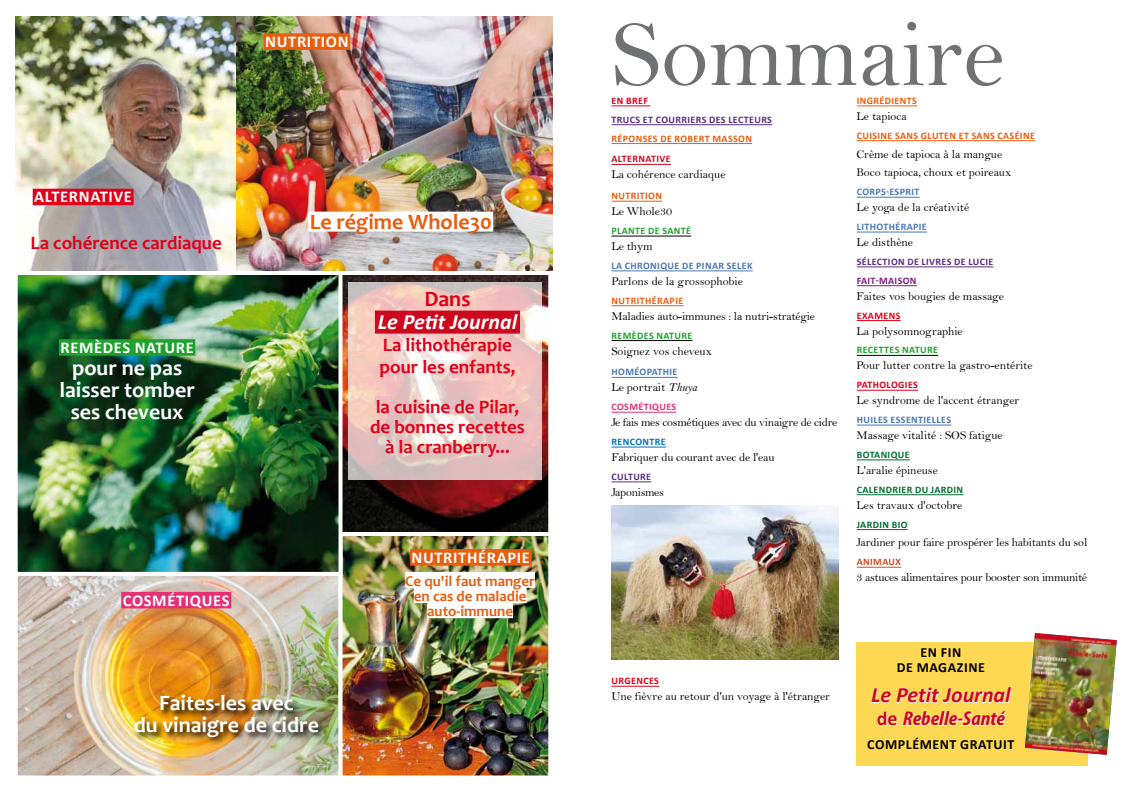
<style>
.page{position:relative;width:1132px;height:793px;background:#fff}
.page>*{position:absolute;margin:0;border:0;box-sizing:border-box;transform-origin:0 0}
.t1{font:96px "Bell";color:#707172}
.t2{font:700 22px/22px "Candara";color:#fff;text-align:center}
.t3{font:700 22px "Candara";color:#e95d0f}
.t4{font:italic 700 22px "Calibri";color:#fff}
.t5{font:italic 700 22px "Calibri";color:#cd071e}
.t6{font:700 22px "Candara";color:#e2001a}
.t7{font:italic 700 condensed 20px "Myriad Pro";color:#cd071e;scale:1.1 1}
.t8{font:700 19px/20px "Candara";color:#e2001a}
.t9{font:700 18.9px "Candara";color:#e2001a}
.t10{font:700 16.5px "Calibri";letter-spacing:.04em;color:#fff}
.t11{font:700 15px/15.2px "Candara";color:#e95d0f;text-align:center}
.t12{font:700 14px/15px "Calibri";letter-spacing:.04em;color:#000;text-align:center}
.t13{font:12px/18.8px "Bell";color:#000}
.t14{font:12px "Bell";letter-spacing:-.02em;color:#000}
.t15{font:700 10px "Calibri";letter-spacing:.04em;color:#e95d0f}
.t16{font:700 10px "Calibri";letter-spacing:.04em;color:#4977b6}
.t17{font:700 10px "Calibri";letter-spacing:.04em;color:#562e86}
.t18{font:700 10px "Calibri";letter-spacing:.04em;color:#1fa12e}
.t19{font:700 10px "Calibri";letter-spacing:.04em;color:#006f31}
.t20{font:700 10px "Calibri";letter-spacing:.04em;color:#e2001a}
.t21{font:700 10px "Calibri";letter-spacing:.04em;color:#cd071e}
.t22{font:700 10px "Calibri";letter-spacing:.04em;color:#e53075}
.t23{font:700 10px "Calibri";letter-spacing:.04em;color:#7d1b7d}
.t24{font:700 10px "Calibri";letter-spacing:.04em;color:#006fb7}
.t25{font:700 10px "Calibri";letter-spacing:.04em;color:#c6512a}
.s1{font-family:"Bell MT Italic"}
.s2{font-family:"Calibri";font-style:normal;font-stretch:normal}
</style>
<div class="page">
<img style="left:16px;top:16px;width:221px;height:255px">
<img style="left:237px;top:16px;width:315px;height:255px">
<img style="left:343px;top:276px;width:204px;height:256px">
<div style="left:333px;top:271px;width:219px;height:266px;border:4px solid #fff"></div>
<img style="left:19px;top:576px;width:319px;height:199px">
<div style="left:14px;top:532px;width:329px;height:248px;border:4px solid #fff"></div>
<img style="left:344px;top:537px;width:203px;height:238px">
<div style="left:339px;top:532px;width:213px;height:248px;border:4px solid #fff"></div>
<div style="left:121px;top:592px;width:110px;height:16px;background:#e53075"></div>
<img style="left:134px;top:694px;width:194px;height:52px">
<img style="left:19px;top:276px;width:319px;height:295px">
<div style="left:14px;top:271px;width:329px;height:305px;border:4px solid #fff"></div>
<div style="left:410px;top:549px;width:122px;height:17px;background:#e95d0f"></div>
<div style="left:405px;top:572px;width:130px;height:16px;background:#fff"></div>
<div style="left:414px;top:587px;width:113px;height:16px;background:#fff"></div>
<div style="left:427px;top:602px;width:86px;height:16px;background:#fff"></div>
<div style="left:33px;top:189px;width:101px;height:16px;background:#e2001a"></div>
<div style="left:264px;top:33px;width:86px;height:17px;background:#e95d0f"></div>
<div style="left:308px;top:212px;width:185px;height:20px;background:#fff"></div>
<svg style="left:349px;top:282px;width:193px;height:198px;background:#ebcac5"></svg>
<div style="left:375px;top:311px;width:145px;height:23px;background:#cd071e"></div>
<div style="left:59px;top:339px;width:136px;height:17px;background:#1fa12e"></div>
<div style="left:857px;top:642px;width:231px;height:123px;background:#ffd853"></div>
<hr style="left:612px;top:106px;width:38px;height:1px;background:#e2001a">
<hr style="left:612px;top:125px;width:160px;height:1px;background:#562e86">
<hr style="left:612px;top:143px;width:140px;height:1px;background:#e95d0f">
<hr style="left:612px;top:164px;width:59px;height:1px;background:#cd071e">
<hr style="left:612px;top:201px;width:50px;height:1px;background:#e95d0f">
<hr style="left:612px;top:236px;width:79px;height:1px;background:#000">
<hr style="left:612px;top:271px;width:141px;height:1px;background:#4977b6">
<hr style="left:612px;top:306px;width:71px;height:1px;background:#e95d0f">
<hr style="left:612px;top:340px;width:80px;height:1px;background:#000">
<hr style="left:612px;top:377px;width:66px;height:1px;background:#4977b6">
<hr style="left:612px;top:412px;width:64px;height:1px;background:#e53075">
<hr style="left:612px;top:447px;width:54px;height:1px;background:#006fb7">
<hr style="left:612px;top:482px;width:39px;height:1px;background:#562e86">
<hr style="left:612px;top:686px;width:47px;height:1px;background:#e2001a">
<hr style="left:857px;top:106px;width:60px;height:1px;background:#e95d0f">
<hr style="left:857px;top:141px;width:178px;height:1px;background:#e95d0f">
<hr style="left:857px;top:197px;width:63px;height:1px;background:#4977b6">
<hr style="left:857px;top:232px;width:70px;height:1px;background:#4977b6">
<hr style="left:857px;top:267px;width:136px;height:1px;background:#562e86">
<hr style="left:857px;top:286px;width:60px;height:1px;background:#7d1b7d">
<hr style="left:857px;top:320px;width:44px;height:1px;background:#e2001a">
<hr style="left:857px;top:355px;width:81px;height:1px;background:#000">
<hr style="left:857px;top:390px;width:61px;height:1px;background:#e2001a">
<hr style="left:857px;top:425px;width:94px;height:1px;background:#4977b6">
<hr style="left:857px;top:460px;width:53px;height:1px;background:#006f31">
<hr style="left:857px;top:495px;width:106px;height:1px;background:#006f31">
<hr style="left:857px;top:529px;width:51px;height:1px;background:#006f31">
<hr style="left:857px;top:567px;width:44px;height:1px;background:#c6512a">
<img style="left:611px;top:506px;width:227px;height:154px">
<img style="left:1025px;top:633px;width:92px;height:122px">
<svg style="left:871px;top:687px;width:141px;height:40px"></svg>
<h3 class="t10" style="left:265px;top:31px;width:85px">NUTRITION</h3>
<h3 class="t10" style="left:34px;top:186px;width:99px">ALTERNATIVE</h3>
<h3 class="t9" style="left:31px;top:231px;width:193px">La cohérence cardiaque</h3>
<h3 class="t10" style="left:61px;top:337px;width:135px">REMÈDES NATURE</h3>
<h2 class="t2" style="left:59px;top:356px;width:137px">pour ne pas laisser tomber ses cheveux</h2>
<h3 class="t10" style="left:123px;top:590px;width:108px">COSMÉTIQUES</h3>
<h2 class="t3" style="left:310px;top:208px;width:184px">Le régime Whole30</h2>
<h2 class="t6" style="left:424px;top:285px;width:48px">Dans</h2>
<h2 class="t4" style="left:378px;top:308px;width:141px">Le Petit Journal</h2>
<h3 class="t8" style="left:379px;top:334px;width:138px;line-height:22px">La lithothérapie pour les enfants,</h3>
<h3 class="t8" style="left:370px;top:397px;width:156px;text-align:center">la cuisine de Pilar, de bonnes recettes à la cranberry...</h3>
<h3 class="t10" style="left:412px;top:547px;width:120px">NUTRITHÉRAPIE</h3>
<p class="t11" style="left:405px;top:573px;width:131px">Ce qu'il faut manger en cas de maladie auto-immune</p>
<h2 class="t2" style="left:134px;top:692px;width:187px">Faites-les avec<br>du vinaigre de cidre</h2>
<h1 class="t1" style="left:611px;top:-3px;width:395px">Sommaire</h1>
<p class="t20" style="left:612px;top:94px;width:38px">EN BREF</p>
<p class="t17" style="left:612px;top:113px;width:162px">TRUCS ET COURRIERS DES LECTEURS</p>
<p class="t15" style="left:612px;top:132px;width:142px">RÉPONSES DE ROBERT MASSON</p>
<p class="t21" style="left:612px;top:153px;width:61px">ALTERNATIVE</p>
<p class="t13" style="left:611px;top:165px;width:116px">La cohérence cardiaque</p>
<p class="t15" style="left:612px;top:190px;width:52px">NUTRITION</p>
<p class="t13" style="left:611px;top:202px;width:62px">Le Whole30</p>
<p class="t18" style="left:612px;top:224px;width:81px">PLANTE DE SANTÉ</p>
<p class="t13" style="left:611px;top:237px;width:43px">Le thym</p>
<p class="t16" style="left:612px;top:259px;width:142px">LA CHRONIQUE DE PINAR SELEK</p>
<p class="t13" style="left:611px;top:272px;width:133px">Parlons de la grossophobie</p>
<p class="t15" style="left:612px;top:294px;width:73px">NUTRITHÉRAPIE</p>
<p class="t13" style="left:611px;top:306px;width:205px">Maladies auto-immunes : la nutri-stratégie</p>
<p class="t18" style="left:612px;top:329px;width:82px">REMÈDES NATURE</p>
<p class="t13" style="left:611px;top:341px;width:102px">Soignez vos cheveux</p>
<p class="t16" style="left:612px;top:366px;width:67px">HOMÉOPATHIE</p>
<p class="t13" style="left:611px;top:378px;width:88px">Le portrait <span class="s1">Thuya</span></p>
<p class="t22" style="left:612px;top:401px;width:66px">COSMÉTIQUES</p>
<p class="t14" style="left:611px;top:415px;width:228px">Je fais mes cosmétiques avec du vinaigre de cidre</p>
<p class="t24" style="left:612px;top:435px;width:56px">RENCONTRE</p>
<p class="t13" style="left:611px;top:448px;width:165px">Fabriquer du courant avec de l'eau</p>
<p class="t17" style="left:612px;top:470px;width:41px">CULTURE</p>
<p class="t14" style="left:611px;top:485px;width:54px">Japonismes</p>
<p class="t15" style="left:857px;top:94px;width:62px">INGRÉDIENTS</p>
<p class="t13" style="left:857px;top:107px;width:52px">Le tapioca</p>
<p class="t15" style="left:857px;top:129px;width:180px">CUISINE SANS GLUTEN ET SANS CASÉINE</p>
<p class="t13" style="left:857px;top:144px;width:156px">Crème de tapioca à la mangue<br>Boco tapioca, choux et poireaux</p>
<p class="t16" style="left:857px;top:186px;width:64px">CORPS-ESPRIT</p>
<p class="t13" style="left:857px;top:198px;width:114px">Le yoga de la créativité</p>
<p class="t16" style="left:857px;top:220px;width:72px">LITHOTHÉRAPIE</p>
<p class="t13" style="left:857px;top:233px;width:58px">Le disthène</p>
<p class="t17" style="left:857px;top:255px;width:138px">SÉLECTION DE LIVRES DE LUCIE</p>
<p class="t23" style="left:857px;top:274px;width:61px">FAIT-MAISON</p>
<p class="t13" style="left:857px;top:286px;width:149px">Faites vos bougies de massage</p>
<p class="t20" style="left:857px;top:309px;width:45px">EXAMENS</p>
<p class="t13" style="left:857px;top:321px;width:108px">La polysomnographie</p>
<p class="t18" style="left:857px;top:344px;width:83px">RECETTES NATURE</p>
<p class="t13" style="left:857px;top:356px;width:177px">Pour lutter contre la gastro-entérite</p>
<p class="t20" style="left:857px;top:379px;width:63px">PATHOLOGIES</p>
<p class="t13" style="left:857px;top:391px;width:164px">Le syndrome de l'accent étranger</p>
<p class="t16" style="left:857px;top:413px;width:96px">HUILES ESSENTIELLES</p>
<p class="t13" style="left:857px;top:426px;width:148px">Massage vitalité : SOS fatigue</p>
<p class="t19" style="left:857px;top:448px;width:55px">BOTANIQUE</p>
<p class="t13" style="left:857px;top:461px;width:83px">L'aralie épineuse</p>
<p class="t19" style="left:857px;top:483px;width:108px">CALENDRIER DU JARDIN</p>
<p class="t13" style="left:857px;top:495px;width:107px">Les travaux d'octobre</p>
<p class="t19" style="left:857px;top:518px;width:52px">JARDIN BIO</p>
<p class="t13" style="left:857px;top:533px;width:232px">Jardiner pour faire prospérer les habitants du sol</p>
<p class="t25" style="left:857px;top:556px;width:46px">ANIMAUX</p>
<p class="t14" style="left:857px;top:570px;width:232px">3 astuces alimentaires pour booster son immunité</p>
<p class="t20" style="left:612px;top:675px;width:49px">URGENCES</p>
<p class="t13" style="left:611px;top:687px;width:220px">Une fièvre au retour d'un voyage à l'étranger</p>
<p class="t12" style="left:897px;top:645px;width:90px">EN FIN<br>DE MAGAZINE</p>
<h2 class="t5" style="left:871px;top:681px;width:141px">Le Petit Journal</h2>
<h3 class="t7" style="left:877px;top:706px;width:118px"><span class="s2">de</span> Rebelle-Santé</h3>
<p class="t12" style="left:867px;top:737px;width:149px">COMPLÉMENT GRATUIT</p>
</div>
